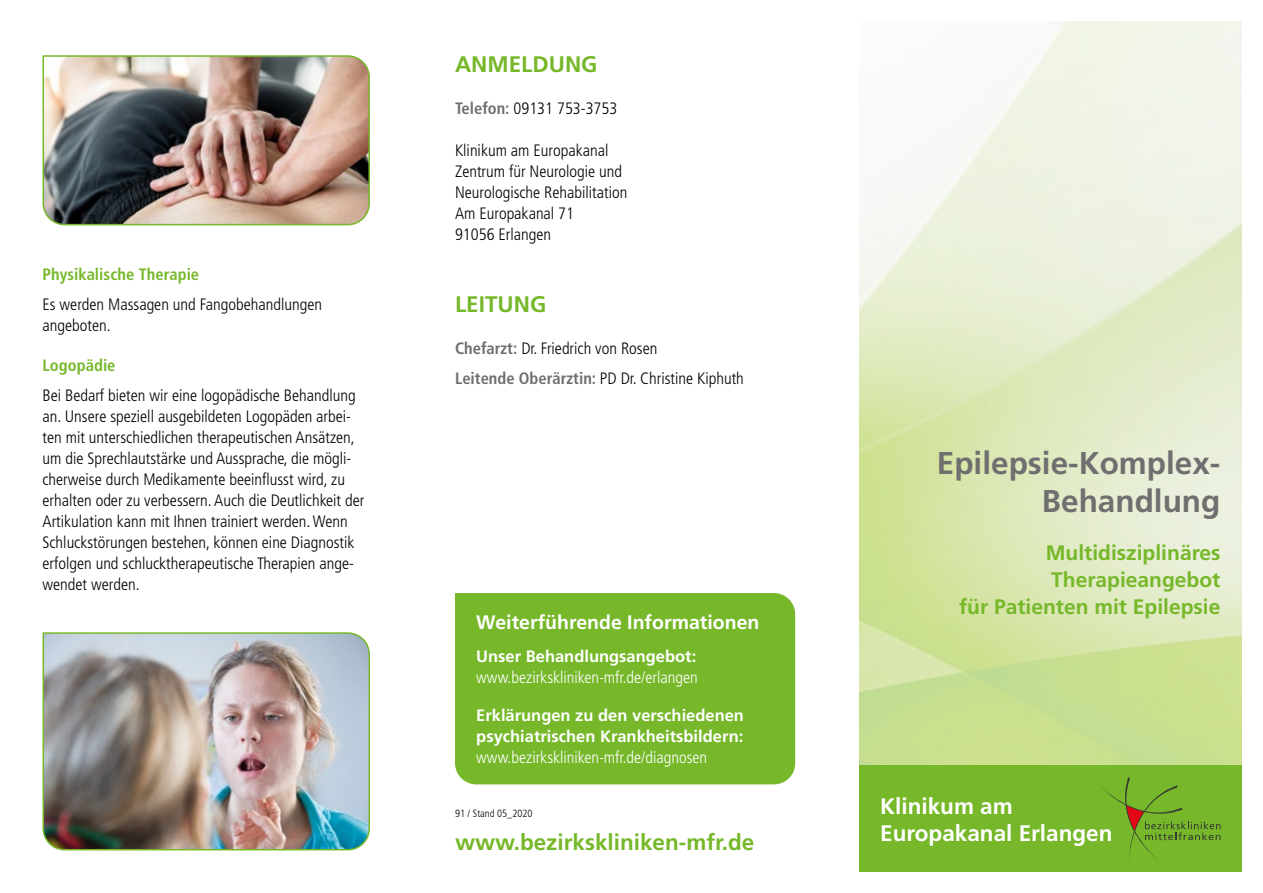
<style>
.page{position:relative;width:1263px;height:893px;background:#fff}
.page>*{position:absolute;margin:0;border:0;box-sizing:border-box;transform-origin:0 0}
.t1{font:700 31.5px/37.8px "Frutiger";color:#706f6f;text-align:right}
.t2{font:700 22.5px "Frutiger";color:#76b82a}
.t3{font:700 22.5px/27px "Frutiger";color:#fff}
.t4{font:700 21px/27px "Frutiger";color:#76b82a;text-align:right}
.t5{font:700 19.5px "Frutiger";color:#fff}
.t6{font:300 condensed 16.5px/21px "Frutiger";color:#000}
.t7{font:700 16.5px/21px "Frutiger";color:#fff}
.t8{font:300 condensed 16.5px "Frutiger";color:#fff}
.t9{font:700 condensed 16.5px "Frutiger";letter-spacing:.005em;color:#76b82a}
.t10{font:300 condensed 10.5px "Frutiger";color:#000}
.s1{font-weight:700;color:#706f6f}
</style>
<div class="page">
<img style="left:42px;top:55px;width:328px;height:171px">
<img style="left:42px;top:632px;width:328px;height:219px">
<div style="left:859px;top:765px;width:383px;height:107px;background:#76b82a"></div>
<svg style="left:1102px;top:777px;width:118px;height:81px"></svg>
<div style="left:455px;top:593px;width:340px;height:191px;background:#76b82a"></div>
<p class="t9" style="left:43px;top:265px;width:158px">Physikalische Therapie</p>
<p class="t6" style="left:43px;top:294px;width:281px">Es werden Massagen und Fangobehandlungen angeboten.</p>
<p class="t9" style="left:43px;top:356px;width:74px">Logopädie</p>
<p class="t6" style="left:43px;top:385px;width:323px">Bei Bedarf bieten wir eine logopädische Behandlung an. Unsere speziell ausgebildeten Logopäden arbei&shy;ten mit unterschiedlichen therapeutischen Ansätzen, um die Sprechlautstärke und Aussprache, die mögli&shy;cherweise durch Medikamente beeinflusst wird, zu erhalten oder zu verbessern. Auch die Deutlichkeit der Artikulation kann mit Ihnen trainiert werden. Wenn Schluckstörungen bestehen, können eine Diagnostik erfolgen und schlucktherapeutische Therapien ange&shy;wendet werden.</p>
<h2 class="t2" style="left:455px;top:51px;width:144px">ANMELDUNG</h2>
<p class="t6" style="left:455px;top:98px;width:164px"><span class="s1">Telefon:</span> 09131 753-3753</p>
<p class="t6" style="left:455px;top:140px;width:174px">Klinikum am Europakanal<br>Zentrum für Neurologie und<br>Neurologische Rehabilitation<br>Am Europakanal 71<br>91056 Erlangen</p>
<h2 class="t2" style="left:455px;top:291px;width:93px">LEITUNG</h2>
<p class="t6" style="left:455px;top:334px;width:290px;line-height:29.5px"><span class="s1">Chefarzt:</span> Dr. Friedrich von Rosen<br><span class="s1">Leitende Oberärztin:</span> PD Dr. Christine Kiphuth</p>
<p class="t5" style="left:476px;top:610px;width:285px">Weiterführende Informationen</p>
<p class="t7" style="left:476px;top:646px;width:222px">Unser Behandlungsangebot:</p>
<p class="t8" style="left:476px;top:668px;width:223px">www.bezirkskliniken-mfr.de/erlangen</p>
<p class="t7" style="left:476px;top:705px;width:269px">Erklärungen zu den verschiedenen psychiatrischen Krankheitsbildern:</p>
<p class="t8" style="left:476px;top:748px;width:232px">www.bezirkskliniken-mfr.de/diagnosen</p>
<p class="t10" style="left:455px;top:807px;width:79px">91 / Stand 05_2020</p>
<h2 class="t2" style="left:455px;top:829px;width:301px">www.bezirkskliniken-mfr.de</h2>
<h1 class="t1" style="left:937px;top:445px;width:285px">Epilepsie-Komplex-<br>Behandlung</h1>
<p class="t4" style="left:959px;top:540px;width:263px">Multidisziplinäres<br>Therapieangebot<br>für Patienten mit Epilepsie</p>
<h2 class="t3" style="left:880px;top:792px;width:234px">Klinikum am<br>Europakanal Erlangen</h2>
</div>
